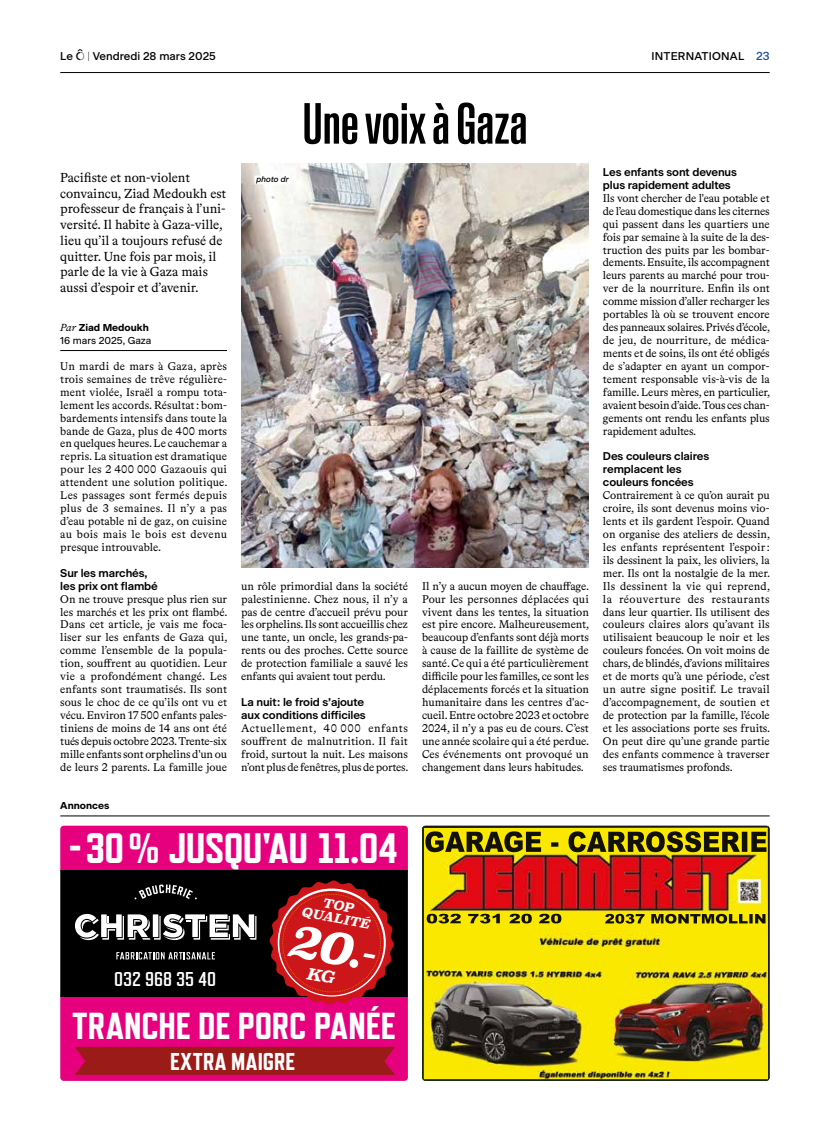
<style>
.page{position:relative;width:830px;height:1134px;background:#fff}
.page>*{position:absolute;margin:0;border:0;box-sizing:border-box;transform-origin:0 0}
.t1{font:57.5px "Baikal VAR";letter-spacing:.005em;color:#000}
.t2{font:italic 700 47.5px "Superclarendon";color:#fff}
.t3{font:800 42.5px "Refrigerator Deluxe";letter-spacing:-.015em;color:#fff}
.t4{font:800 37.5px "Refrigerator Deluxe";letter-spacing:-.005em;color:#fff}
.t5{font:800 24.38px "Refrigerator Deluxe";letter-spacing:.015em;color:#fff}
.t6{font:700 20px "Refrigerator Deluxe";color:#fff}
.t7{font:13.12px/15.8px "Bradford LL";color:#000}
.t8{font:italic 700 12.5px/12.5px "Superclarendon";color:#fff;text-align:center}
.t9{font:11.25px/12.9px "Bradford LL";letter-spacing:-.005em;color:#000;text-align:justify}
.t10{font:600 11.25px/12.9px "Beausite Classic";letter-spacing:-.01em;color:#000}
.t11{font:500 11.25px "Beausite Classic";color:#000}
.t12{font:500 11.25px "Beausite Classic";letter-spacing:.02em;color:#000}
.t13{font:10px/12.9px "Beausite Classic";color:#000}
.t14{font:700 10px "Beausite Classic";color:#000}
.t15{font:italic 500 8.12px "Beausite Classic";color:#000}
.s1{font-family:"Le O";font-weight:400}
.s2{font-weight:100}
.s3{font-size:11.5px;color:#1c52a1}
.s4{font-family:"Bradford LL";font-style:italic;font-size:10.25px}
.s5{font-weight:700}
</style>
<div class="page">
<hr style="left:60px;top:72px;width:709px;height:1px;background:#000">
<div style="left:60px;top:826px;width:347px;height:45px;background:#e6007d"></div>
<div style="left:60px;top:997px;width:347px;height:84px;background:#e6007d"></div>
<div style="left:60px;top:871px;width:347px;height:126px;background:#000"></div>
<img style="left:422px;top:828px;width:347px;height:253px">
<img style="left:422px;top:826px;width:345px;height:2px">
<img style="left:422px;top:1079px;width:346px;height:2px">
<img style="left:767px;top:826px;width:2px;height:254px">
<hr style="left:60px;top:816px;width:709px;height:1px;background:#000">
<hr style="left:60px;top:350px;width:167px;height:1px;background:#000">
<img style="left:241px;top:163px;width:347px;height:404px">
<div style="left:254px;top:176px;width:37px;height:8px;background:#fff"></div>
<svg style="left:75px;top:880px;width:320px;height:195px"></svg>
<p class="t11" style="left:60px;top:47px;width:157px">Le <span class="s1">o</span> <span class="s2">|</span> Vendredi 28 mars 2025</p>
<p class="t12" style="left:651px;top:47px;width:120px">INTERNATIONAL <span class="s3">23</span></p>
<p class="t7" style="left:60px;top:169px;width:167px">Pacifiste et non-violent convaincu, Ziad Medoukh est professeur de français à l’uni&shy;versité. Il habite à Gaza-ville, lieu qu’il a toujours refusé de quitter. Une fois par mois, il parle de la vie à Gaza mais aussi d’espoir et d’avenir.</p>
<p class="t13" style="left:60px;top:320px;width:93px"><span class="s4">Par</span> <span class="s5">Ziad Medoukh<br></span>16 mars 2025, Gaza</p>
<p class="t9" style="left:60px;top:359px;width:169px">Un mardi de mars à Gaza, après trois semaines de trêve régulière&shy;ment violée, Israël a rompu tota&shy;lement les accords. Résultat : bom&shy;bardements intensifs dans toute la bande de Gaza, plus de 400 morts en quelques heures. Le cauchemar a repris. La situation est dramatique pour les 2 400 000 Gazaouis qui attendent une solution politique.<br>Les passages sont fermés depuis plus de 3 semaines. Il n’y a pas d’eau potable ni de gaz, on cuisine au bois mais le bois est devenu presque introuvable.</p>
<p class="t10" style="left:60px;top:565px;width:99px">Sur les marchés, les prix ont flambé</p>
<p class="t9" style="left:60px;top:592px;width:169px;text-align:left">On ne trouve presque plus rien sur les marchés et les prix ont flambé.<br>Dans cet article, je vais me foca&shy;liser sur les enfants de Gaza qui, comme l’ensemble de la popula&shy;tion, souffrent au quotidien. Leur vie a profondément changé. Les enfants sont traumatisés. Ils sont sous le choc de ce qu’ils ont vu et vécu. Environ 17 500 enfants pales&shy;tiniens de moins de 14 ans ont été tués depuis octobre 2023. Trente-six mille enfants sont orphelins d'un ou de leurs 2 parents. La famille joue</p>
<p class="t14" style="left:60px;top:798px;width:51px">Annonces</p>
<p class="t15" style="left:256px;top:173px;width:34px">photo dr</p>
<h1 class="t1" style="left:302px;top:86px;width:226px">Une voix à Gaza</h1>
<p class="t9" style="left:241px;top:579px;width:168px">un rôle primordial dans la société palestinienne. Chez nous, il n’y a pas de centre d’accueil prévu pour les orphelins. Ils sont accueillis chez une tante, un oncle, les grands-pa&shy;rents ou des proches. Cette source de protection familiale a sauvé les enfants qui avaient tout perdu.</p>
<p class="t10" style="left:241px;top:695px;width:126px">La nuit : le froid s’ajoute aux conditions difficiles</p>
<p class="t9" style="left:241px;top:721px;width:169px">Actuellement, 40 000 enfants souffrent de malnutrition. Il fait froid, surtout la nuit. Les maisons n’ont plus de fenêtres, plus de portes.</p>
<p class="t9" style="left:422px;top:579px;width:169px">Il n’y a aucun moyen de chauffage.<br>Pour les personnes déplacées qui vivent dans les tentes, la situation est pire encore. Malheureusement, beaucoup d’enfants sont déjà morts à cause de la faillite de système de santé. Ce qui a été particulièrement difficile pour les familles, ce sont les déplacements forcés et la situation humanitaire dans les centres d'ac&shy;cueil. Entre octobre 2023 et octobre 2024, il n’y a pas eu de cours. C’est une année scolaire qui a été perdue.<br>Ces événements ont provoqué un changement dans leurs habitudes.</p>
<h3 class="t3" style="left:69px;top:824px;width:330px">-30% JUSQU'AU 11.04</h3>
<p class="t8" style="left:305px;top:893px;width:71px;rotate:10deg">TOP<br>QUALITÉ</p>
<h2 class="t2" style="left:292px;top:910px;width:90px;rotate:10deg">20.-</h2>
<h3 class="t6" style="left:114px;top:968px;width:103px">032 968 35 40</h3>
<h3 class="t4" style="left:72px;top:1005px;width:325px">TRANCHE DE PORC PANÉE</h3>
<h3 class="t5" style="left:170px;top:1047px;width:126px">EXTRA MAIGRE</h3>
<p class="t10" style="left:602px;top:165px;width:135px">Les enfants sont devenus plus rapidement adultes</p>
<p class="t9" style="left:602px;top:191px;width:169px">Ils vont chercher de l'eau potable et de l’eau domestique dans les citernes qui passent dans les quartiers une fois par semaine à la suite de la des&shy;truction des puits par les bombar&shy;dements. Ensuite, ils accompagnent leurs parents au marché pour trou&shy;ver de la nourriture. Enfin ils ont comme mission d’aller recharger les portables là où se trouvent encore des panneaux solaires. Privés d’école, de jeu, de nourriture, de médica&shy;ments et de soins, ils ont été obligés de s’adapter en ayant un compor&shy;tement responsable vis-à-vis de la famille. Leurs mères, en particulier, avaient besoin d’aide. Tous ces chan&shy;gements ont rendu les enfants plus rapidement adultes.</p>
<p class="t10" style="left:602px;top:449px;width:108px">Des couleurs claires remplacent les couleurs foncées</p>
<p class="t9" style="left:602px;top:488px;width:169px">Contrairement à ce qu’on aurait pu croire, ils sont devenus moins vio&shy;lents et ils gardent l’espoir. Quand on organise des ateliers de dessin, les enfants représentent l’espoir : ils dessinent la paix, les oliviers, la mer. Ils ont la nostalgie de la mer.<br>Ils dessinent la vie qui reprend, la réouverture des restaurants dans leur quartier. Ils utilisent des couleurs claires alors qu’avant ils utilisaient beaucoup le noir et les couleurs foncées. On voit moins de chars, de blindés, d’avions militaires et de morts qu’à une période, c’est un autre signe positif. Le travail d’accompagnement, de soutien et de protection par la famille, l’école et les associations porte ses fruits.<br>On peut dire qu’une grande partie des enfants commence à traverser ses traumatismes profonds.</p>
</div>
